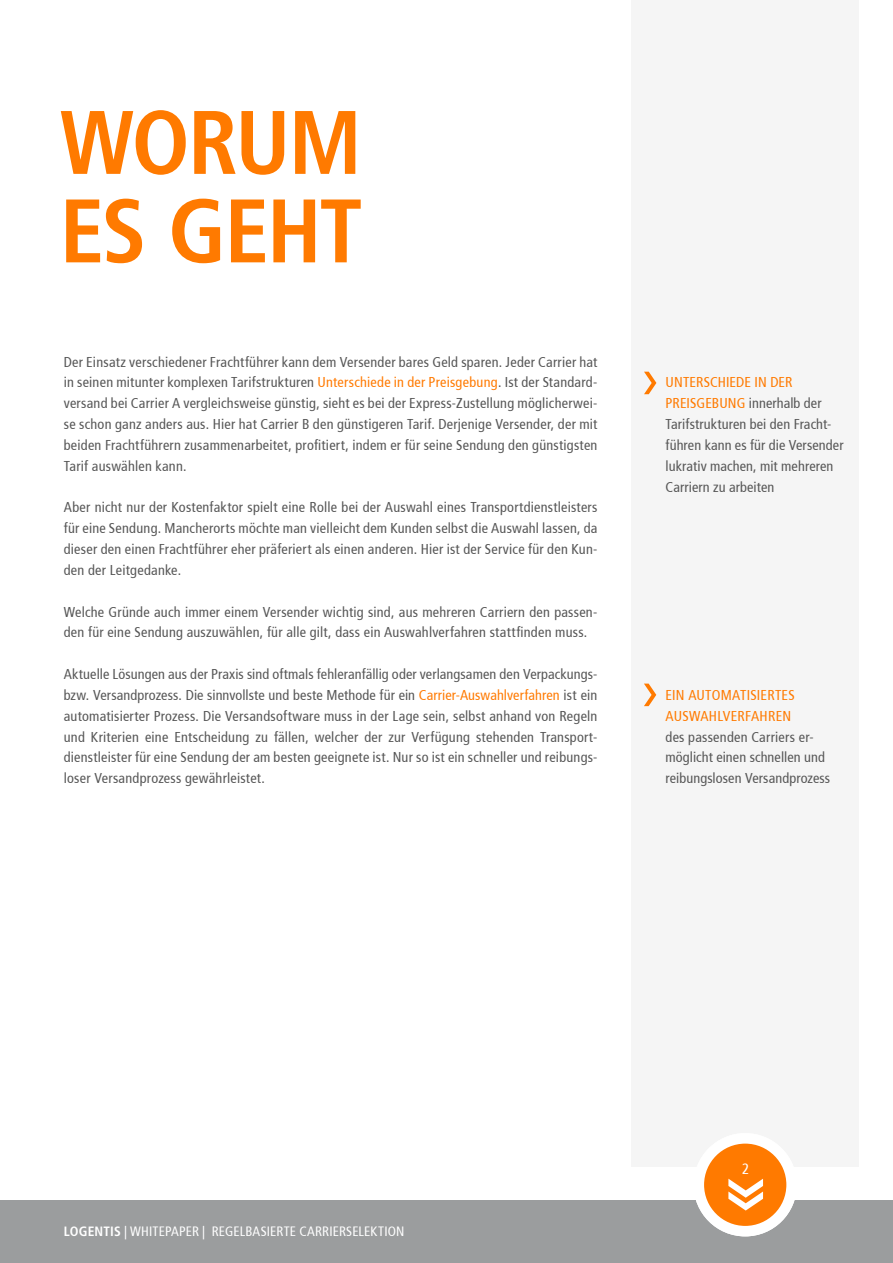
<style>
.page{position:relative;width:893px;height:1263px;background:#fff}
.page>*{position:absolute;margin:0;border:0;box-sizing:border-box;transform-origin:0 0}
.t1{font:700 condensed 90px/88.5px "Frutiger LT Std";letter-spacing:-.03em;color:#ff7a00}
.t2{font:condensed 15px "Frutiger LT Std";color:#fff}
.t3{font:condensed 14.25px/20.9px "Frutiger LT Std";letter-spacing:.015em;color:#565656}
.t4{font:condensed 14.25px/20.9px "Frutiger LT Std";letter-spacing:.02em;color:#ff7a00}
.t5{font:condensed 13.5px "Frutiger LT Std";letter-spacing:.01em;color:#fff}
.s1{color:#ff7a00}
.s2{font-weight:700}
</style>
<div class="page">
<div style="left:631px;top:0;width:228px;height:1166px;background:#f5f5f5"></div>
<div style="left:0;top:1200px;width:893px;height:63px;background:#9b9d9e"></div>
<svg style="left:644px;top:372px;width:13px;height:22px"></svg>
<svg style="left:644px;top:684px;width:13px;height:22px"></svg>
<svg style="left:699px;top:1138px;width:93px;height:93px;background:#ff9738"></svg>
<div style="left:694px;top:1133px;width:103px;height:103px;border:10px solid #fff;border-radius:50%"></div>
<svg style="left:723px;top:1155px;width:40px;height:81px;background:#fda04b"></svg>
<h1 class="t1" style="left:60px;top:99px;width:305px">WORUM<br>ES GEHT</h1>
<p class="t3" style="left:64px;top:351px;width:535px;text-align:justify">Der Einsatz verschiedener Frachtführer kann dem Versender bares Geld sparen. Jeder Carrier hat in seinen mitunter komplexen Tarifstrukturen <span class="s1">Unterschiede in der Preisgebung</span>. Ist der Standard&shy;versand bei Carrier A vergleichsweise günstig, sieht es bei der Express-Zustellung möglicherwei&shy;se schon ganz anders aus. Hier hat Carrier B den günstigeren Tarif. Derjenige Versender, der mit beiden Frachtführern zusammenarbeitet, profitiert, indem er für seine Sendung den günstigsten Tarif auswählen kann.</p>
<p class="t3" style="left:64px;top:497px;width:535px;text-align:justify">Aber nicht nur der Kostenfaktor spielt eine Rolle bei der Auswahl eines Transportdienstleisters für eine Sendung. Mancherorts möchte man vielleicht dem Kunden selbst die Auswahl lassen, da dieser den einen Frachtführer eher präferiert als einen anderen. Hier ist der Service für den Kun&shy;den der Leitgedanke.</p>
<p class="t3" style="left:64px;top:601px;width:535px">Welche Gründe auch immer einem Versender wichtig sind, aus mehreren Carriern den passen&shy;den für eine Sendung auszuwählen, für alle gilt, dass ein Auswahlverfahren stattfinden muss.</p>
<p class="t3" style="left:64px;top:664px;width:535px;text-align:justify">Aktuelle Lösungen aus der Praxis sind oftmals fehleranfällig oder verlangsamen den Verpackungs&shy;bzw. Versandprozess. Die sinnvollste und beste Methode für ein <span class="s1">Carrier-Auswahlverfahren</span> ist ein automatisierter Prozess. Die Versandsoftware muss in der Lage sein, selbst anhand von Regeln und Kriterien eine Entscheidung zu fällen, welcher der zur Verfügung stehenden Transport&shy;dienstleister für eine Sendung der am besten geeignete ist. Nur so ist ein schneller und reibungs&shy;loser Versandprozess gewährleistet.</p>
<p class="t3" style="left:666px;top:372px;width:179px"><span class="s1">UNTERSCHIEDE IN DER<br>PREISGEBUNG</span> innerhalb der<br>Tarifstrukturen bei den Fracht&shy;führen kann es für die Versender lukrativ machen, mit mehreren<br>Carriern zu arbeiten</p>
<p class="t4" style="left:665px;top:685px;width:131px">EIN AUTOMATISIERTES<br>AUSWAHLVERFAHREN</p>
<p class="t3" style="left:665px;top:726px;width:166px">des passenden Carriers er&shy;möglicht einen schnellen und reibungslosen Versandprozess</p>
<p class="t5" style="left:64px;top:1224px;width:342px"><span class="s2">LOGENTIS</span> | WHITEPAPER | REGELBASIERTE CARRIERSELEKTION</p>
<p class="t2" style="left:742px;top:1160px;width:9px">2</p>
</div>
